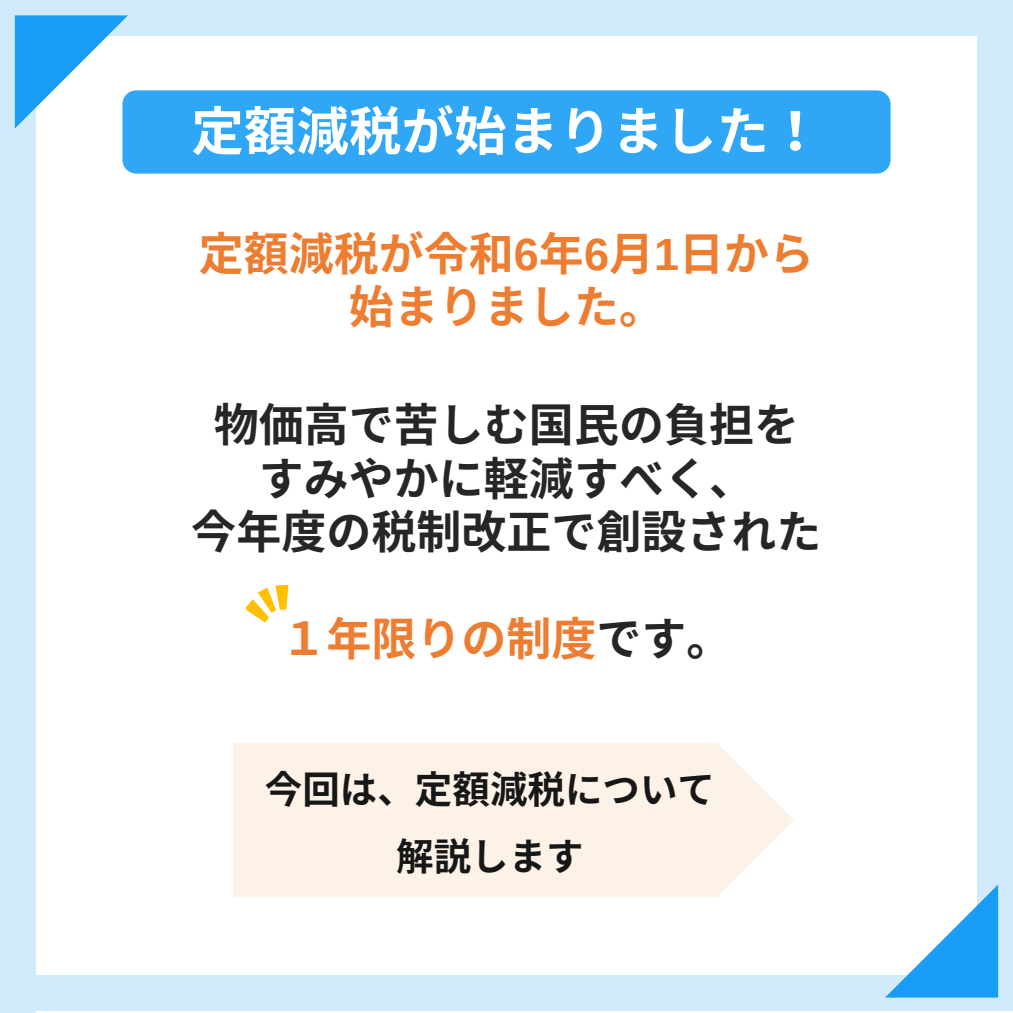
<style>
.page{position:relative;width:1013px;height:1013px;background:#fff}
.page>*{position:absolute;margin:0;border:0;box-sizing:border-box;transform-origin:0 0}
.t1{font:700 52.5px "Noto Sans CJ Ksc";color:#fff}
.t2{font:700 45px/53.5px "Noto Sans CJ Ksc";color:#262626;text-align:center}
.t3{font:700 45px/53.5px "Noto Sans CJ Ksc";color:#ed7d31;text-align:center}
.t4{font:700 37.5px "Noto Sans CJ Ksc";color:#181717}
.s1{font-family:"Arimo"}
.s2{color:#262626}
</style>
<div class="page">
<div style="left:122px;top:90px;width:768px;height:84px;background:#30a6f6"></div>
<svg style="left:246px;top:585px;width:42px;height:37px"></svg>
<div style="left:233px;top:743px;width:561px;height:154px;background:#fdf2e7"></div>
<div style="left:0;top:975px;width:1012px;height:36px;background:#d1ebfd"></div>
<div style="left:977px;top:0;width:35px;height:1011px;background:#d1ebfd"></div>
<div style="left:0;top:0;width:1012px;height:36px;background:#d1ebfd"></div>
<div style="left:0;top:0;width:36px;height:1012px;background:#d1ebfd"></div>
<svg style="left:15px;top:15px;width:113px;height:113px"></svg>
<svg style="left:885px;top:884px;width:113px;height:113px"></svg>
<p class="t1" style="left:191px;top:89px;width:590px">定額減税が始まりました！</p>
<h1 class="t3" style="left:199px;top:224px;width:617px">定額減税が令和<span class="s1">6</span>年<span class="s1">6</span>月 <span class="s1">1</span>日から始まりました。</h1>
<h2 class="t2" style="left:191px;top:395px;width:632px">物価高で苦しむ国民の負担をすみやかに軽減すべく、<br>今年度の税制改正で創設された</h2>
<h2 class="t3" style="left:281px;top:609px;width:452px">１年限りの制度<span class="s2">です。</span></h2>
<h2 class="t4" style="left:265px;top:759px;width:451px">今回は、定額減税について</h2>
<p class="t4" style="left:396px;top:826px;width:189px">解説します</p>
</div>
